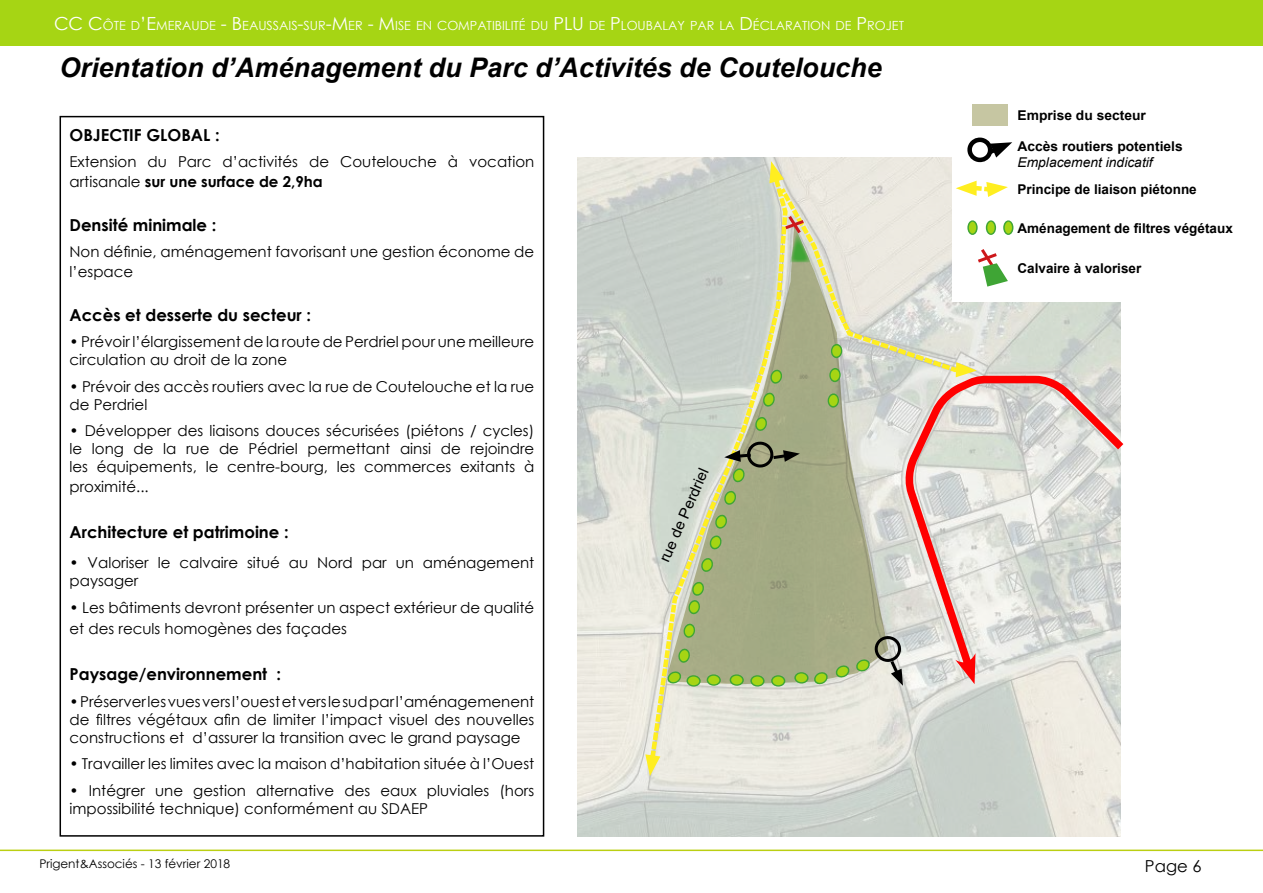
<style>
.page{position:relative;width:1263px;height:893px;background:#fff}
.page>*{position:absolute;margin:0;border:0;box-sizing:border-box;transform-origin:0 0}
.t1{font:italic 700 27px "Arial";color:#000}
.t2{font:700 16.5px "Century Gothic";color:#000}
.t3{font:16.5px "Century Gothic";color:#000}
.t4{font:15px/18px "Century Gothic";color:#000}
.t5{font:15px "Arial";color:#000}
.t6{font:700 13.5px "Arial";color:#000}
.t7{font:italic 13.5px "Arial";color:#000}
.t8{font:12.6px "Century Gothic";color:#fff}
.t9{font:12px "Century Gothic";color:#000}
.s1{font-size:18px}
.s2{font-weight:700}
</style>
<div class="page">
<div style="left:0;top:0;width:1263px;height:46px;background:#a6d514"></div>
<div style="left:60px;top:116px;width:484px;height:721px;border:2px solid #000"></div>
<svg style="left:578px;top:157px;width:543px;height:680px"></svg>
<svg style="left:1012px;top:372px;width:112px;height:305px"></svg>
<div style="left:952px;top:92px;width:298px;height:210px;background:#fff"></div>
<div style="left:1003px;top:220px;width:10px;height:15px;border:1px solid #3fa535;border-radius:50%"></div>
<div style="left:973px;top:104px;width:35px;height:21px;background:#c6c6a2"></div>
<svg style="left:645px;top:137px;width:367px;height:639px"></svg>
<p class="t8" style="left:54px;top:16px;width:510px"><span class="s1">CC C</span>ÔTE D<span class="s1">’E</span>MERAUDE <span class="s1">- B</span>EAUSSAIS<span class="s1">-</span>SUR<span class="s1">-M</span> ER <span class="s1">- M</span> ISE EN COMPATIBILITÉ DU <span class="s1">PLU</span></p>
<p class="t8" style="left:589px;top:16px;width:316px">DE <span class="s1">P</span> LOUBALAY PAR LA <span class="s1">D</span> ÉCLARATION DE <span class="s1">P</span> ROJET</p>
<h1 class="t1" style="left:60px;top:50px;width:824px">Orientation d’Aménagement du Parc d’Activités de Coutelouche</h1>
<p class="t2" style="left:70px;top:122px;width:152px">OBJECTIF GLOBAL :</p>
<p class="t4" style="left:70px;top:151px;width:466px;line-height:19.8px">Extension du Parc d’activités de Coutelouche à vocation artisanale <span class="s2">sur une surface de 2,9ha</span></p>
<p class="t2" style="left:70px;top:212px;width:148px">Densité minimale :</p>
<p class="t4" style="left:70px;top:242px;width:466px;line-height:19.5px">Non définie, aménagement favorisant une gestion économe de l’espace</p>
<p class="t2" style="left:70px;top:302px;width:243px">Accès et desserte du secteur :</p>
<p class="t4" style="left:70px;top:332px;width:466px">• Prévoir l’élargissement de la route de Perdriel pour une meilleure circulation au droit de la zone</p>
<p class="t4" style="left:70px;top:377px;width:466px"><span class="s2">•</span> Prévoir des accès routiers avec la rue de Coutelouche et la rue de Perdriel</p>
<p class="t4" style="left:70px;top:421px;width:466px;text-align:justify">• Développer des liaisons douces sécurisées (piétons / cycles) le long de la rue de Pédriel permettant ainsi de rejoindre les équipements, le centre-bourg, les commerces exitants à</p>
<p class="t4" style="left:70px;top:477px;width:81px">proximité...</p>
<p class="t2" style="left:70px;top:519px;width:221px">Architecture et patrimoine :</p>
<p class="t4" style="left:70px;top:554px;width:466px">• Valoriser le calvaire situé au Nord par un aménagement paysager</p>
<p class="t4" style="left:70px;top:596px;width:466px;line-height:21.6px">• Les bâtiments devront présenter un aspect extérieur de qualité et des reculs homogènes des façades</p>
<p class="t2" style="left:70px;top:661px;width:213px">Paysage/environnement :</p>
<p class="t4" style="left:70px;top:692px;width:466px;text-align:justify">• Préserver les vues vers l’ouest et vers le sud par l’aménagemenent de filtres végétaux afin de limiter l’impact visuel des nouvelles constructions et d’assurer la transition avec le grand paysage</p>
<p class="t4" style="left:70px;top:754px;width:466px">• Travailler les limites avec la maison d’habitation située à l’Ouest</p>
<p class="t4" style="left:70px;top:781px;width:466px">• Intégrer une gestion alternative des eaux pluviales (hors impossibilité technique) conformément au SDAEP</p>
<p class="t5" style="left:654px;top:557px;width:102px;rotate:-66deg">rue de Perdriel</p>
<p class="t6" style="left:1017px;top:105px;width:130px">Emprise du secteur</p>
<p class="t6" style="left:1017px;top:136px;width:167px">Accès routiers potentiels</p>
<p class="t7" style="left:1017px;top:153px;width:137px">Emplacement indicatif</p>
<p class="t6" style="left:1017px;top:179px;width:181px">Principe de liaison piétonne</p>
<p class="t6" style="left:1017px;top:218px;width:217px">Aménagement de filtres végétaux</p>
<p class="t6" style="left:1017px;top:258px;width:125px">Calvaire à valoriser</p>
<p class="t9" style="left:39px;top:855px;width:192px">Prigent&amp;Associés - 13 février 2018</p>
<p class="t3" style="left:1145px;top:854px;width:58px">Page 6</p>
</div>
